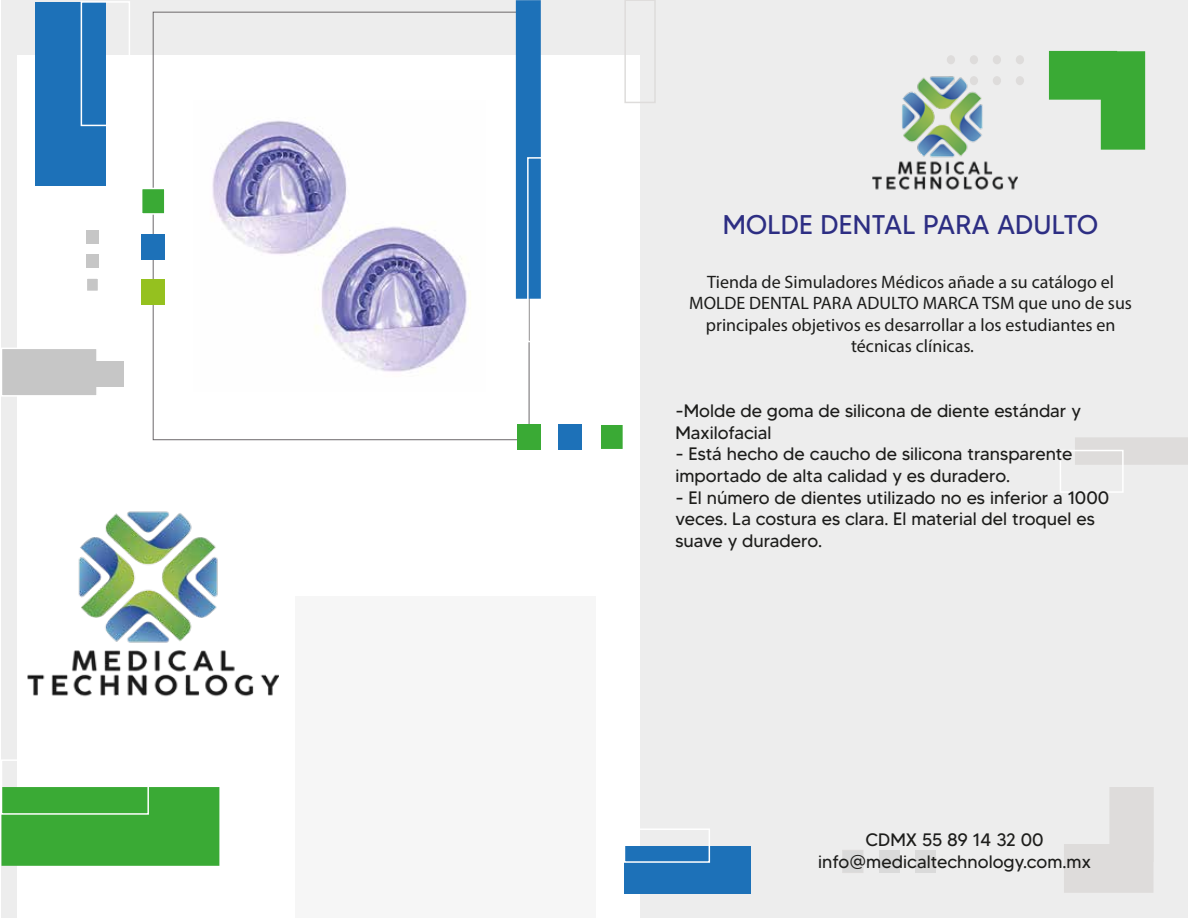
<style>
.page{position:relative;width:1188px;height:918px;background:#fff}
.page>*{position:absolute;margin:0;border:0;box-sizing:border-box;transform-origin:0 0}
.t1{font:27px "MADETOMMY";color:#2d2e83}
.t2{font:18px/21.6px "MADETOMMY";color:#1d1d1b}
.t3{font:18px/21.6px "Myriad Pro";color:#1d1d1b;text-align:center}
</style>
<div class="page">
<div style="left:1px;top:0;width:1187px;height:918px;background:#ededed"></div>
<svg style="left:1049px;top:51px;width:96px;height:99px"></svg>
<svg style="left:1064px;top:787px;width:90px;height:106px"></svg>
<div style="left:947px;top:55px;width:8px;height:9px;background:#dedcdb;border-radius:50%"></div>
<div style="left:970px;top:55px;width:8px;height:9px;background:#dedcdb;border-radius:50%"></div>
<div style="left:993px;top:55px;width:8px;height:9px;background:#dedcdb;border-radius:50%"></div>
<div style="left:1016px;top:76px;width:8px;height:9px;background:#dedcdb;border-radius:50%"></div>
<div style="left:1016px;top:55px;width:8px;height:9px;background:#dedcdb;border-radius:50%"></div>
<div style="left:18px;top:55px;width:622px;height:863px;background:#fff"></div>
<div style="left:1px;top:348px;width:97px;height:49px;background:#c6c6c6;border:2px solid #fff"></div>
<div style="left:29px;top:361px;width:95px;height:26px;background:#c6c6c6"></div>
<div style="left:624px;top:0;width:32px;height:103px;border:2px solid #dedcdb"></div>
<div style="left:624px;top:846px;width:126px;height:48px;background:#1d71b8"></div>
<div style="left:624px;top:828px;width:86px;height:35px;border:2px solid #fff"></div>
<div style="left:142px;top:279px;width:23px;height:26px;background:#95c11f"></div>
<div style="left:142px;top:234px;width:23px;height:25px;background:#1d71b8"></div>
<div style="left:141px;top:188px;width:25px;height:27px;background:#3aaa35;border:2px solid #fff"></div>
<div style="left:518px;top:424px;width:23px;height:26px;background:#3aaa35"></div>
<div style="left:559px;top:424px;width:23px;height:26px;background:#1d71b8"></div>
<div style="left:599px;top:423px;width:25px;height:27px;background:#3aaa35;border:2px solid #fff"></div>
<div style="left:516px;top:0;width:25px;height:299px;background:#1d71b8"></div>
<div style="left:527px;top:157px;width:39px;height:185px;border:2px solid #fff"></div>
<div style="left:86px;top:230px;width:13px;height:14px;background:#c6c6c6"></div>
<div style="left:86px;top:254px;width:13px;height:14px;background:#c6c6c6"></div>
<div style="left:86px;top:277px;width:13px;height:15px;background:#c6c6c6;border:2px solid #fff"></div>
<div style="left:35px;top:2px;width:70px;height:183px;background:#1d71b8"></div>
<div style="left:81px;top:1px;width:49px;height:125px;border:2px solid #fff"></div>
<div style="left:1px;top:787px;width:218px;height:79px;background:#3aaa35"></div>
<div style="left:1px;top:759px;width:148px;height:56px;border:2px solid #fff"></div>
<div style="left:915px;top:850px;width:20px;height:23px;background:#dadada"></div>
<div style="left:879px;top:850px;width:20px;height:23px;background:#dadada"></div>
<div style="left:842px;top:850px;width:21px;height:23px;background:#dadada"></div>
<div style="left:295px;top:596px;width:300px;height:322px;background:#f6f6f6"></div>
<div style="left:1075px;top:437px;width:113px;height:28px;background:#dedcdb"></div>
<div style="left:1060px;top:450px;width:64px;height:43px;border:2px solid #fff"></div>
<img style="left:28px;top:511px;width:251px;height:186px">
<img style="left:872px;top:76px;width:146px;height:114px">
<img style="left:212px;top:120px;width:255px;height:252px">
<h1 class="t1" style="left:723px;top:208px;width:377px">MOLDE DENTAL PARA ADULTO</h1>
<p class="t3" style="left:689px;top:271px;width:444px">Tienda de Simuladores Médicos añade a su catálogo el MOLDE DENTAL PARA ADULTO MARCA TSM que uno de sus principales objetivos es desarrollar a los estudiantes en técnicas clínicas.</p>
<p class="t2" style="left:675px;top:400px;width:407px">-Molde de goma de silicona de diente estándar y<br>Maxilofacial</p>
<p class="t2" style="left:675px;top:443px;width:399px">- Está hecho de caucho de silicona transparente importado de alta calidad y es duradero.</p>
<p class="t2" style="left:675px;top:486px;width:435px">- El número de dientes utilizado no es inferior a 1000 veces. La costura es clara. El material del troquel es suave y duradero.</p>
<p class="t2" style="left:818px;top:829px;width:274px;text-align:center">CDMX 55 89 14 32 00 info@medicaltechnology.com.mx</p>
</div>
